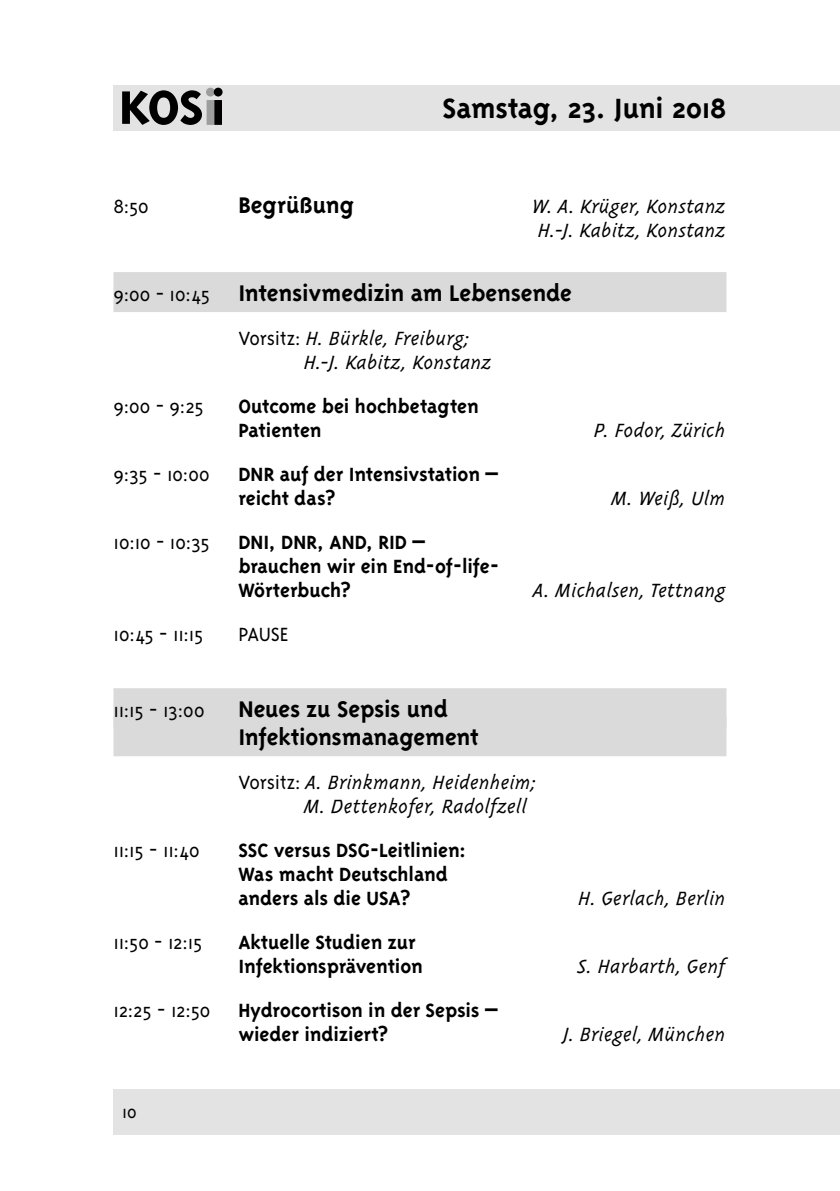
<style>
.page{position:relative;width:840px;height:1191px;background:#fff}
.page>*{position:absolute;margin:0;border:0;box-sizing:border-box;transform-origin:0 0}
.t1{font:800 54px "Triplex";letter-spacing:-.02em;color:#000}
.t2{font:700 32px "Triplex";letter-spacing:-.01em;color:#000}
.t3{font:700 26px/28px "Triplex";letter-spacing:-.005em;color:#000}
.t4{font:700 22px/24px "Triplex";letter-spacing:-.005em;color:#000}
.t5{font:italic 300 22px/24px "Triplex";letter-spacing:-.01em;color:#000}
.t6{font:300 22px "Triplex";letter-spacing:-.015em;color:#000}
.t7{font:300 20px "Triplex";color:#000}
.s1{color:#9c9d9d}
.s2{font-weight:300;font-size:22px}
.s3{font-style:normal}
</style>
<div class="page">
<div style="left:113px;top:1089px;width:726px;height:45px;background:#e3e3e3"></div>
<div style="left:113px;top:85px;width:726px;height:45px;background:#e3e3e3"></div>
<div style="left:113px;top:272px;width:613px;height:40px;background:#dadada"></div>
<div style="left:113px;top:688px;width:613px;height:40px;background:#dadada"></div>
<div style="left:113px;top:716px;width:613px;height:40px;background:#dadada"></div>
<h1 class="t1" style="left:119px;top:76px;width:108px">KOS<span class="s1">i</span>i</h1>
<h2 class="t2" style="left:442px;top:90px;width:285px">Samstag, 23. Juni 2018</h2>
<p class="t6" style="left:113px;top:194px;width:37px">8:50</p>
<p class="t3" style="left:238px;top:190px;width:117px">Begrüßung</p>
<p class="t5" style="left:532px;top:195px;width:195px">W. A. Krüger, Konstanz<br>H.-J. Kabitz, Konstanz</p>
<p class="t3" style="left:113px;top:278px;width:459px"><span class="s2">9:00 - 10:45</span> Intensivmedizin am Lebensende</p>
<p class="t5" style="left:304px;top:327px;width:189px;text-indent:-66px"><span class="s3">Vorsitz:</span> H. Bürkle, Freiburg;<br>H.-J. Kabitz, Konstanz</p>
<p class="t6" style="left:113px;top:394px;width:92px">9:00 - 9:25</p>
<p class="t4" style="left:238px;top:394px;width:242px">Outcome bei hochbetagten<br>Patienten</p>
<p class="t6" style="left:113px;top:462px;width:98px">9:35 - 10:00</p>
<p class="t4" style="left:238px;top:462px;width:261px">DNR auf der Intensivstation – reicht das?</p>
<p class="t5" style="left:594px;top:419px;width:133px">P. Fodor, Zürich</p>
<p class="t5" style="left:611px;top:487px;width:116px">M. Weiß, Ulm</p>
<p class="t6" style="left:113px;top:530px;width:98px">10:10 - 10:35</p>
<p class="t4" style="left:238px;top:530px;width:262px">DNI, DNR, AND, RID – brauchen wir ein End-of-life-<br>Wörterbuch?</p>
<p class="t6" style="left:113px;top:622px;width:92px">10:45 - 11:15</p>
<p class="t6" style="left:238px;top:622px;width:20px">Pause</p>
<p class="t5" style="left:533px;top:579px;width:194px">A. Michalsen, Tettnang</p>
<p class="t6" style="left:113px;top:698px;width:92px">11:15 - 13:00</p>
<p class="t3" style="left:238px;top:694px;width:242px">Neues zu Sepsis und<br>Infektionsmanagement</p>
<p class="t5" style="left:304px;top:771px;width:233px;text-indent:-66px"><span class="s3">Vorsitz:</span> A. Brinkmann, Heidenheim;<br>M. Dettenkofer, Radolfzell</p>
<p class="t6" style="left:113px;top:838px;width:88px">11:15 - 11:40</p>
<p class="t4" style="left:238px;top:838px;width:229px">SSC versus DSG-Leitlinien:<br>Was macht Deutschland anders als die USA?</p>
<p class="t6" style="left:113px;top:930px;width:90px">11:50 - 12:15</p>
<p class="t4" style="left:238px;top:930px;width:186px">Aktuelle Studien zur<br>Infektionsprävention</p>
<p class="t6" style="left:113px;top:998px;width:98px">12:25 - 12:50</p>
<p class="t4" style="left:238px;top:998px;width:260px">Hydrocortison in der Sepsis – wieder indiziert?</p>
<p class="t7" style="left:122px;top:1101px;width:16px">10</p>
<p class="t5" style="left:578px;top:887px;width:149px">H. Gerlach, Berlin</p>
<p class="t5" style="left:577px;top:955px;width:150px">S. Harbarth, Genf</p>
<p class="t5" style="left:563px;top:1023px;width:164px">J. Briegel, München</p>
</div>
